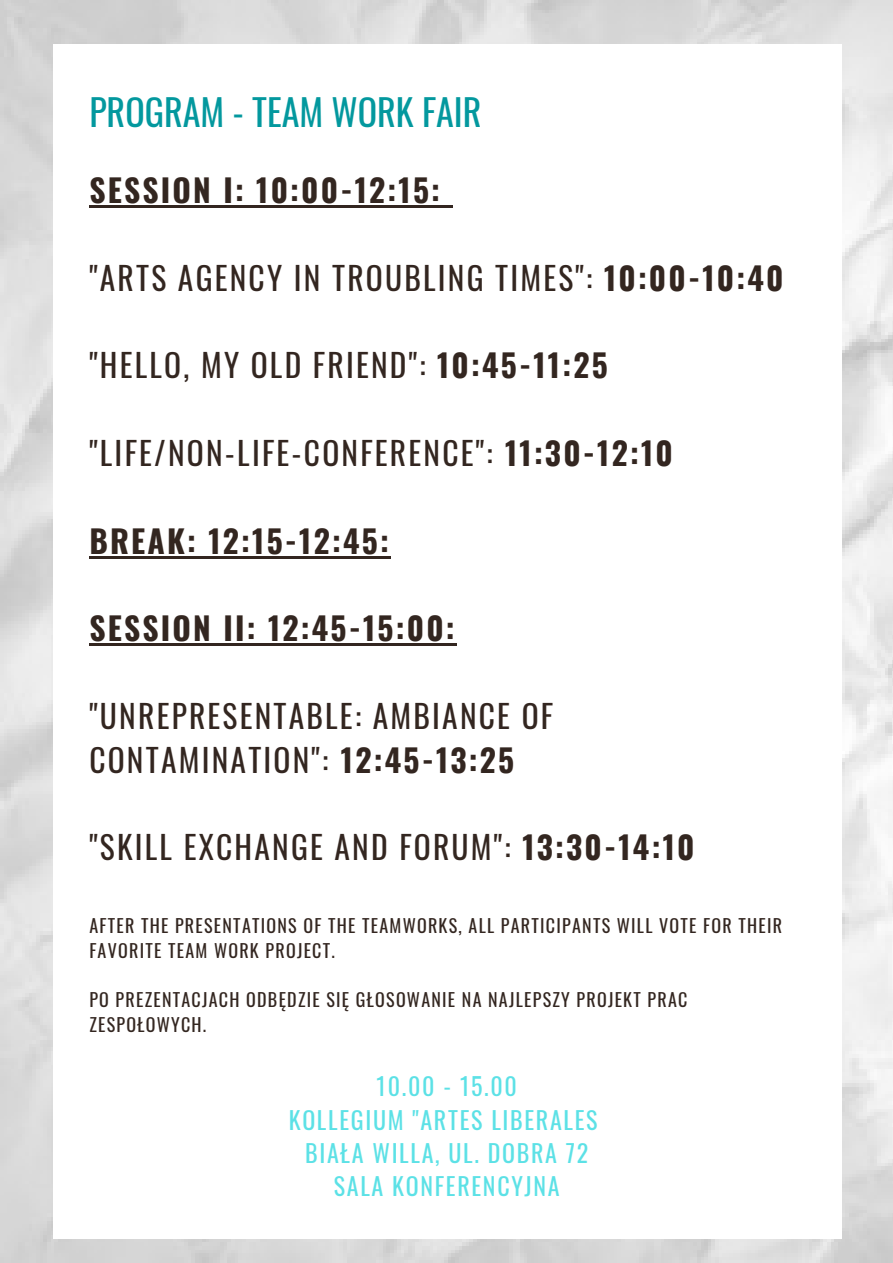
<style>
.page{position:relative;width:893px;height:1263px;background:#fff}
.page>*{position:absolute;margin:0;border:0;box-sizing:border-box;transform-origin:0 0}
.t1{font:36px "Oswald";color:#03989e}
.t2{font:31.5px/43.8px "Oswald";letter-spacing:.07em;color:#332620}
.t3{font:700 31.5px "Oswald";letter-spacing:.07em;color:#332620}
.t4{font:24px/33.2px "Oswald";letter-spacing:.07em;color:#5ce1e6;text-align:center}
.t5{font:18px/24.8px "Oswald";letter-spacing:.07em;color:#332620}
.s1{font-weight:700}
</style>
<div class="page">
<hr style="left:89px;top:205px;width:363px;height:3px;background:#332620">
<hr style="left:89px;top:556px;width:302px;height:3px;background:#332620">
<hr style="left:89px;top:643px;width:368px;height:3px;background:#332620">
<p class="t1" style="left:89px;top:84px;width:393px">PROGRAM - TEAM WORK FAIR</p>
<p class="t3" style="left:89px;top:165px;width:352px">SESSION I: 10:00-12:15:</p>
<p class="t2" style="left:89px;top:254px;width:695px">"ARTS AGENCY IN TROUBLING TIMES": <span class="s1">10:00-10:40</span></p>
<p class="t2" style="left:89px;top:342px;width:520px">"HELLO, MY OLD FRIEND": <span class="s1">10:45-11:25</span></p>
<p class="t2" style="left:89px;top:430px;width:585px">"LIFE/NON-LIFE-CONFERENCE": <span class="s1">11:30-12:10</span></p>
<p class="t3" style="left:89px;top:516px;width:301px">BREAK: 12:15-12:45:</p>
<p class="t3" style="left:89px;top:604px;width:367px">SESSION II: 12:45-15:00:</p>
<p class="t2" style="left:89px;top:693px;width:465px">"UNREPRESENTABLE: AMBIANCE OF<br>CONTAMINATION": <span class="s1">12:45-13:25</span></p>
<p class="t2" style="left:89px;top:824px;width:606px">"SKILL EXCHANGE AND FORUM": <span class="s1">13:30-14:10</span></p>
<p class="t5" style="left:89px;top:912px;width:694px">AFTER THE PRESENTATIONS OF THE TEAMWORKS, ALL PARTICIPANTS WILL VOTE FOR THEIR<br>FAVORITE TEAM WORK PROJECT.</p>
<p class="t5" style="left:89px;top:987px;width:599px">PO PREZENTACJACH ODBĘDZIE SIĘ GŁOSOWANIE NA NAJLEPSZY PROJEKT PRAC<br>ZESPOŁOWYCH.</p>
<p class="t4" style="left:289px;top:1069px;width:310px">10.00 - 15.00<br>KOLLEGIUM "ARTES LIBERALES<br>BIAŁA WILLA, UL. DOBRA 72<br>SALA KONFERENCYJNA</p>
</div>
